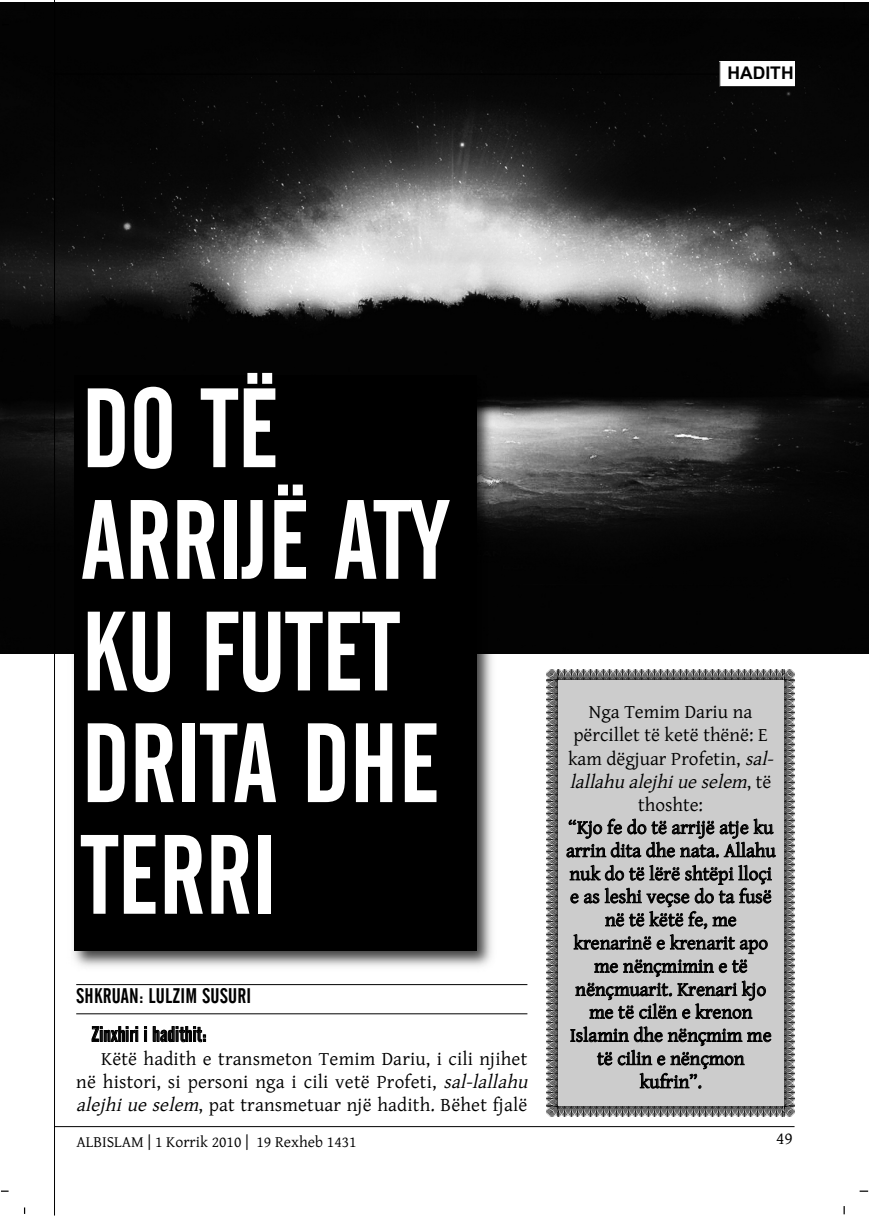
<style>
.page{position:relative;width:869px;height:1216px;background:#fff}
.page>*{position:absolute;margin:0;border:0;box-sizing:border-box;transform-origin:0 0}
.t1{font:111.48px/111.6px "Alternate Gothic No 2 BT";color:#fff}
.t2{font:21px/38px "Alternate Gothic No 2 BT";letter-spacing:.01em;color:#000}
.t3{font:19.25px/23.1px "Gentium Alt";color:#000}
.t4{font:700 17.5px "Arial";color:#000}
.t5{font:17.5px "Gentium Alt";color:#000}
.t6{font:15.75px "Gentium Alt";color:#000}
.s1{font-style:italic}
</style>
<div class="page">
<img style="left:0;top:2px;width:868px;height:651px">
<hr style="left:55px;top:1126px;width:739px;height:1px;background:#000">
<hr style="left:55px;top:74px;width:686px;height:1px;background:#000">
<div style="left:719px;top:62px;width:76px;height:25px;background:#fff"></div>
<svg style="left:719px;top:62px;width:1px;height:24px"></svg>
<hr style="left:719px;top:86px;width:76px;height:1px;background:#000">
<hr style="left:54px;top:0;width:1px;height:1215px;background:#000">
<hr style="left:76px;top:984px;width:451px;height:1px;background:#000">
<hr style="left:76px;top:1013px;width:451px;height:1px;background:#000">
<svg style="left:546px;top:669px;width:248px;height:447px;background:#c0c0c0"></svg>
<img style="left:67px;top:368px;width:432px;height:599px">
<img style="left:67px;top:653px;width:432px;height:1px">
<div style="left:74px;top:375px;width:402px;height:576px;background:#000"></div>
<p class="t4" style="left:727px;top:62px;width:68px">HADITH</p>
<h1 class="t1" style="left:81px;top:373px;width:368px">DO TË<br>ARRIJË ATY<br>KU FUTET<br>DRITA DHE<br>TERRI</h1>
<p class="t2" style="left:91px;top:977px;width:161px;text-indent:-15px">SHKRUAN: LULZIM SUSURI<br>Zinxhiri i hadithit:</p>
<p class="t3" style="left:76px;top:1046px;width:458px;text-indent:25px">Këtë hadith e transmeton Temim Dariu, i cili njihet në histori, si personi nga i cili vetë Profeti, <span class="s1">sal-lallahu alejhiueselem</span>, pat transmetuar një hadith. Bëhet fjalë</p>
<p class="t3" style="left:566px;top:700px;width:214px;text-align:center">Nga Temim Dariu na përcillet të ketë thënë: E kam dëgjuar Profetin, <span class="s1">sal&shy;lallahu alej hi ue selem</span>, t ë thoshte:<br>“Kjo fe do të arrijë atje ku arrin dita dhe nata. Allahu nuk do të lërë shtëpi lloçi e as leshi veçse do ta fusë në të këtë fe, me krenarinë e krenarit apo me nënçmimin e të nënçmuarit. Krenari kjo me të cilën e krenon<br>Islamin dhe nënçmim me të cilin e nënçmon kufrin”.</p>
<p class="t6" style="left:76px;top:1132px;width:281px">ALBISLAM | 1 Korrik 2010 | 19 Rexheb 1431</p>
<p class="t5" style="left:775px;top:1127px;width:18px">49</p>
</div>
